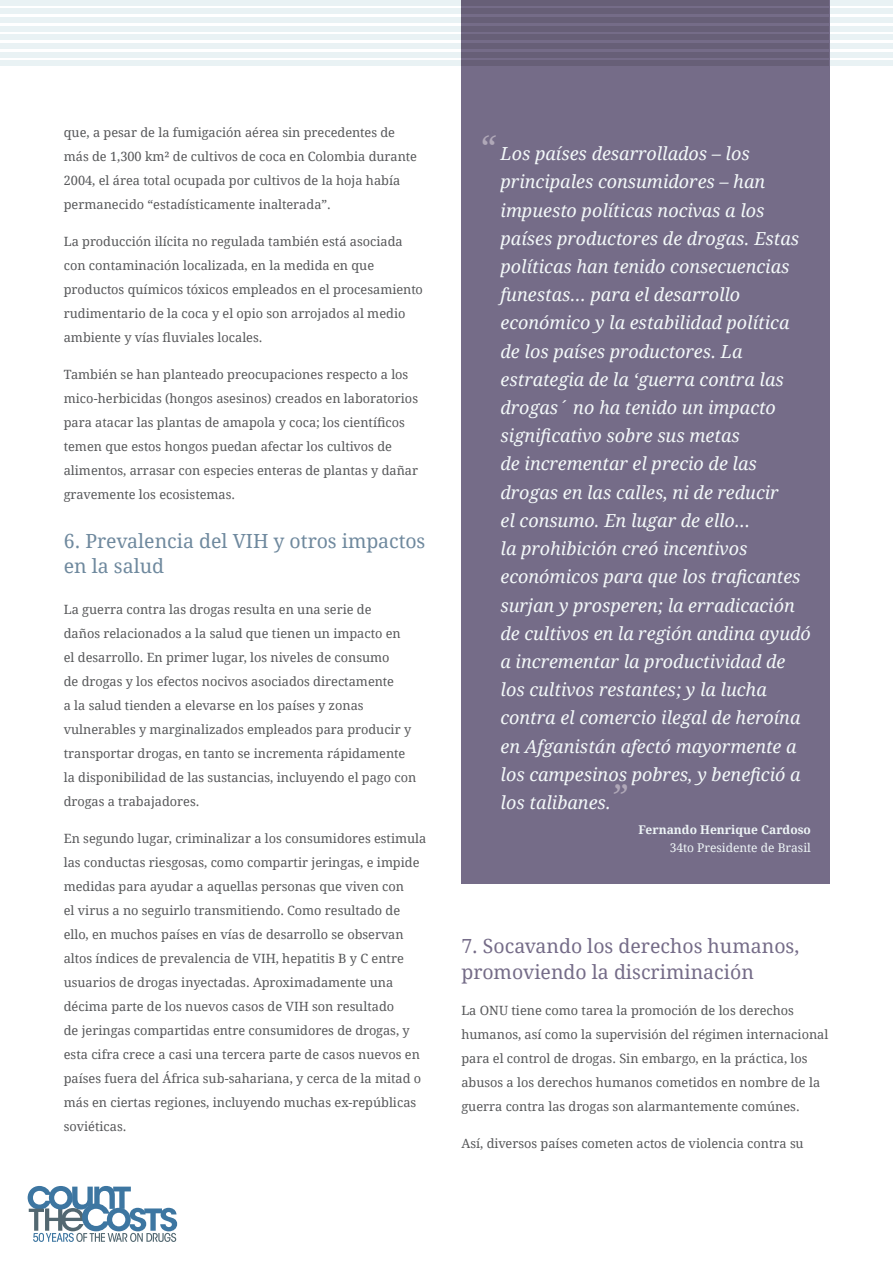
<style>
.page{position:relative;width:893px;height:1263px;background:#fff}
.page>*{position:absolute;margin:0;border:0;box-sizing:border-box;transform-origin:0 0}
.Body{font:19.5px/25.2px "Droid Serif";color:#756c88}
.Heading{font:19.5px/25.2px "Droid Serif";color:#6f899e}
.Body-2{font:italic 18px/28.2px "Droid Serif";color:#f3f8f9}
.Body-3{font:12.75px/24px "Droid Serif";color:#57585a}
.Body-4{font:700 12px/18px "Droid Serif";color:#edf4f6;text-align:right}
.s1{font-size:34.5px;color:#b0a8b8}
.s2{font-weight:400}
</style>
<div class="page">
<div style="left:0;top:0;width:893px;height:5px;background:#e9f2f4"></div>
<div style="left:0;top:9px;width:893px;height:5px;background:#e9f2f4"></div>
<div style="left:0;top:17px;width:893px;height:6px;background:#e9f2f4"></div>
<div style="left:0;top:26px;width:893px;height:5px;background:#e9f2f4"></div>
<div style="left:0;top:35px;width:893px;height:5px;background:#e9f2f4"></div>
<div style="left:0;top:43px;width:893px;height:6px;background:#e9f2f4"></div>
<div style="left:0;top:52px;width:893px;height:5px;background:#e9f2f4"></div>
<div style="left:0;top:61px;width:893px;height:5px;background:#e9f2f4"></div>
<div style="left:461px;top:0;width:368px;height:883px;background:#756c88"></div>
<div style="left:461px;top:0;width:368px;height:5px;background:#675f77"></div>
<div style="left:461px;top:9px;width:368px;height:5px;background:#675f77"></div>
<div style="left:461px;top:17px;width:368px;height:6px;background:#675f77"></div>
<div style="left:461px;top:26px;width:368px;height:5px;background:#675f77"></div>
<div style="left:461px;top:35px;width:368px;height:5px;background:#675f77"></div>
<div style="left:461px;top:43px;width:368px;height:6px;background:#675f77"></div>
<div style="left:461px;top:52px;width:368px;height:5px;background:#675f77"></div>
<div style="left:461px;top:61px;width:368px;height:5px;background:#675f77"></div>
<svg style="left:28px;top:1186px;width:149px;height:56px"></svg>
<p class="Body-3" style="left:64px;top:121px;width:355px">que, a pesar de la fumigación aérea sin precedentes de más de 1,300 km² de cultivos de coca en Colombia durante 2004, el área total ocupada por cultivos de la hoja había permanecido “estadísticamente inalterada”.</p>
<p class="Body-3" style="left:64px;top:230px;width:361px">La producción ilícita no regulada también está asociada con contaminación localizada, en la medida en que productos químicos tóxicos empleados en el procesamiento rudimentario de la coca y el opio son arrojados al medio ambiente y vías fluviales locales.</p>
<p class="Body-3" style="left:64px;top:362px;width:356px">También se han planteado preocupaciones respecto a los mico-herbicidas (hongos asesinos) creados en laboratorios para atacar las plantas de amapola y coca; los científicos temen que estos hongos puedan afectar los cultivos de alimentos, arrasar con especies enteras de plantas y dañar gravemente los ecosistemas.</p>
<p class="Heading" style="left:64px;top:529px;width:363px">6. Prevalencia del VIH y otros impactos en la salud</p>
<p class="Body-3" style="left:64px;top:598px;width:354px">La guerra contra las drogas resulta en una serie de<br>daños relacionados a la salud que tienen un impacto en<br>el desarrollo. En primer lugar, los niveles de consumo<br>de drogas y los efectos nocivos asociados directamente<br>a la salud tienden a elevarse en los países y zonas vulnerables y marginalizados empleados para producir y transportar drogas, en tanto se incrementa rápidamente la disponibilidad de las sustancias, incluyendo el pago con drogas a trabajadores.</p>
<p class="Body-3" style="left:64px;top:827px;width:364px">En segundo lugar, criminalizar a los consumidores estimula las conductas riesgosas, como compartir jeringas, e impide medidas para ayudar a aquellas personas que viven con<br>el virus a no seguirlo transmitiendo. Como resultado de ello, en muchos países en vías de desarrollo se observan altos índices de prevalencia de VIH, hepatitis B y C entre usuarios de drogas inyectadas. Aproximadamente una décima parte de los nuevos casos de VIH son resultado<br>de jeringas compartidas entre consumidores de drogas, y esta cifra crece a casi una tercera parte de casos nuevos en países fuera del África sub-sahariana, y cerca de la mitad o más en ciertas regiones, incluyendo muchas ex-repúblicas soviéticas.</p>
<p class="Body-2" style="left:501px;top:140px;width:312px;text-indent:-21px"><span class="s1">“</span> Los países desarrollados – los principales consumidores – han impuesto políticas nocivas a los países productores de drogas. Estas políticas han tenido consecuencias funestas… para el desarrollo económico y la estabilidad política de los países productores. La estrategia de la ‘guerra contra las drogas´ no ha tenido un impacto significativo sobre sus metas<br>de incrementar el precio de las drogas en las calles, ni de reducir<br>el consumo. En lugar de ello…<br>la prohibición creó incentivos económicos para que los traficantes surjan y prosperen; la erradicación de cultivos en la región andina ayudó a incrementar la productividad de los cultivos restantes; y la lucha contra el comercio ilegal de heroína en Afganistán afectó mayormente a los campesinos pobres, y benefició a los talibanes.<span class="s1">”</span></p>
<p class="Body-4" style="left:639px;top:820px;width:174px">Fernando Henrique Cardoso<br><span class="s2">34to Presidente de Brasil</span></p>
<p class="Body" style="left:461px;top:934px;width:339px">7. Socavando los derechos humanos, promoviendo la discriminación</p>
<p class="Body-3" style="left:461px;top:999px;width:368px">La ONU tiene como tarea la promoción de los derechos humanos, así como la supervisión del régimen internacional para el control de drogas. Sin embargo, en la práctica, los abusos a los derechos humanos cometidos en nombre de la guerra contra las drogas son alarmantemente comúnes.</p>
<p class="Body-3" style="left:461px;top:1132px;width:344px">Así, diversos países cometen actos de violencia contra su</p>
</div>
